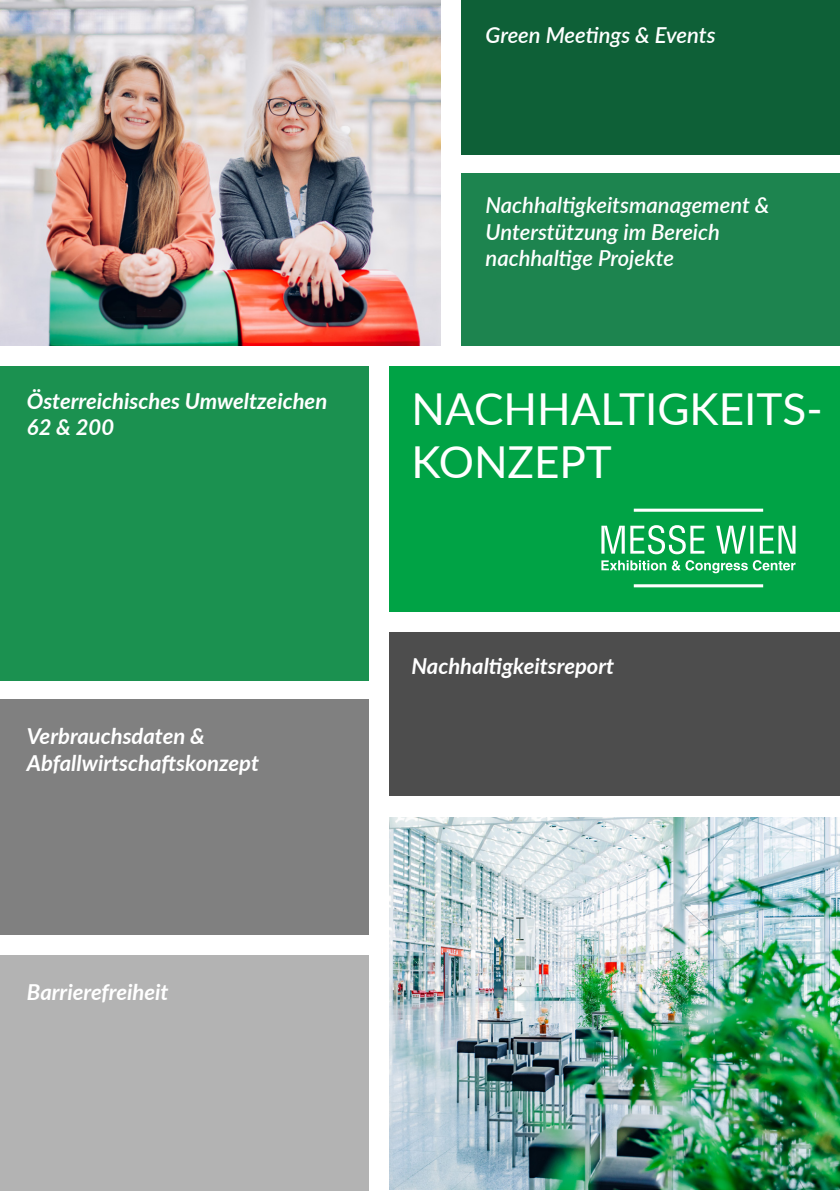
<style>
.page{position:relative;width:840px;height:1191px;background:#fff}
.page>*{position:absolute;margin:0;border:0;box-sizing:border-box;transform-origin:0 0}
.t1{font:44px/52.8px "Lato";color:#fff}
.t2{font:italic 700 22px "Lato";color:#fff}
.t3{font:italic 600 22px "Lato";color:#fff}
</style>
<div class="page">
<div style="left:0;top:366px;width:369px;height:314px;background:#1b9150"></div>
<div style="left:389px;top:366px;width:450px;height:246px;background:#00a345"></div>
<img style="left:0;top:0;width:440px;height:346px">
<div style="left:0;top:699px;width:369px;height:236px;background:#808080"></div>
<img style="left:389px;top:817px;width:450px;height:372px">
<div style="left:389px;top:633px;width:450px;height:163px;background:#4d4d4d"></div>
<div style="left:0;top:955px;width:369px;height:236px;background:#b3b3b3"></div>
<div style="left:461px;top:0;width:378px;height:154px;background:#0e6037"></div>
<svg style="left:633px;top:508px;width:129px;height:4px"></svg>
<svg style="left:601px;top:560px;width:194px;height:13px"></svg>
<svg style="left:601px;top:525px;width:194px;height:29px"></svg>
<hr style="left:633px;top:584px;width:129px;height:3px;background:#fff">
<div style="left:461px;top:173px;width:378px;height:173px;background:#1d844f"></div>
<p class="t2" style="left:27px;top:384px;width:301px">Österreichisches Umweltzeichen</p>
<p class="t2" style="left:27px;top:411px;width:89px">62 &amp; 200</p>
<p class="t2" style="left:27px;top:720px;width:179px">Verbrauchsdaten &amp;</p>
<p class="t2" style="left:27px;top:746px;width:233px">Abfallwirtschaftskonzept</p>
<p class="t2" style="left:27px;top:975px;width:143px">Barrierefreiheit</p>
<p class="t3" style="left:485px;top:19px;width:231px">Green Meetings &amp; Events</p>
<p class="t3" style="left:485px;top:189px;width:285px">Nachhaltigkeitsmanagement &amp;</p>
<p class="t3" style="left:485px;top:215px;width:236px">Unterstützung im Bereich</p>
<p class="t3" style="left:485px;top:242px;width:190px">nachhaltige Projekte</p>
<p class="t1" style="left:411px;top:381px;width:412px">NACHHALTIGKEITS-<br>KONZEPT</p>
<p class="t2" style="left:411px;top:650px;width:204px">Nachhaltigkeitsreport</p>
</div>
